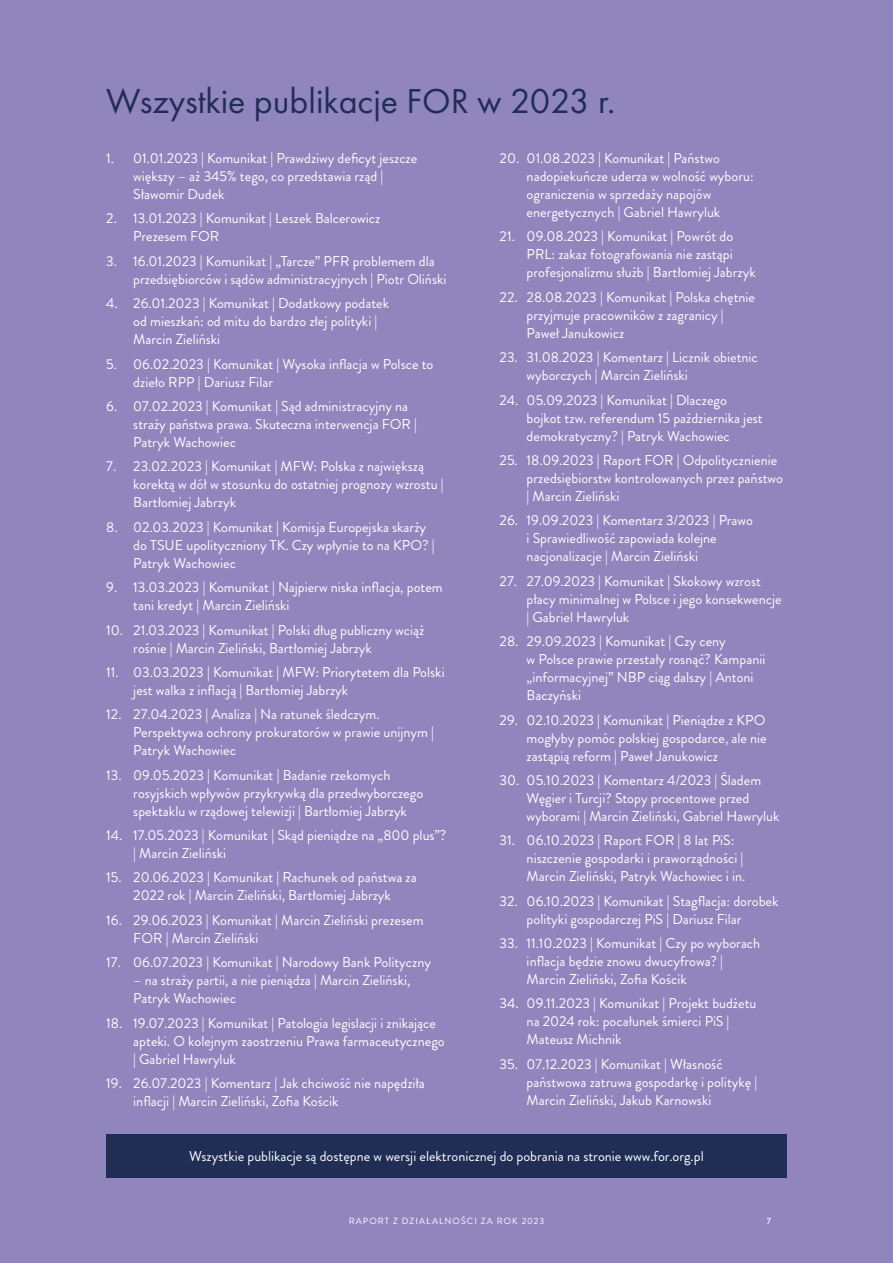
<style>
.page{position:relative;width:893px;height:1263px;background:#9185be}
.page>*{position:absolute;margin:0;border:0;box-sizing:border-box;transform-origin:0 0}
.t1{font:36px "Futura PT";color:#202e55}
.t2{font:14.25px/18px "Brandon Grotesque";color:#fff}
.t3{font:9px "Brandon Grotesque";letter-spacing:.12em;color:#fff}
.t4{font:500 9px "Brandon Grotesque";color:#fff}
</style>
<div class="page">
<div style="left:106px;top:1134px;width:681px;height:44px;background:#202e55"></div>
<h1 class="t1" style="left:106px;top:79px;width:510px">Wszystkie publikacje FOR w 2023 r.</h1>
<p class="t2" style="left:527px;top:149px;width:229px;text-indent:-27px">20. 01.08.2023 | Komunikat | Państwo nadopiekuńcze uderza w wolność wyboru: ograniczenia w sprzedaży napojów energetycznych | Gabriel Hawryluk</p>
<p class="t2" style="left:527px;top:228px;width:231px;text-indent:-27px">21. 09.08.2023 | Komunikat | Powrót do<br>PRL: zakaz fotografowania nie zastąpi profesjonalizmu służb | Bartłomiej Jabrzyk</p>
<p class="t2" style="left:527px;top:288px;width:230px;text-indent:-27px">22. 28.08.2023 | Komunikat | Polska chętnie przyjmuje pracowników z zagranicy |<br>Paweł Janukowicz</p>
<p class="t2" style="left:527px;top:348px;width:233px;text-indent:-27px">23. 31.08.2023 | Komentarz | Licznik obietnic wyborczych | Marcin Zieliński</p>
<p class="t2" style="left:527px;top:391px;width:238px;text-indent:-27px">24. 05.09.2023 | Komunikat | Dlaczego bojkot tzw. referendum 15 października jest demokratyczny? | Patryk Wachowiec</p>
<p class="t2" style="left:527px;top:451px;width:258px;text-indent:-27px">25. 18.09.2023 | Raport FOR | Odpolitycznienie przedsiębiorstw kontrolowanych przez państwo | Marcin Zieliński</p>
<p class="t2" style="left:527px;top:512px;width:228px;text-indent:-27px">26. 19.09.2023 | Komentarz 3/2023 | Prawo i Sprawiedliwość zapowiada kolejne nacjonalizacje | Marcin Zieliński</p>
<p class="t2" style="left:527px;top:572px;width:256px;text-indent:-27px">27. 27.09.2023 | Komunikat | Skokowy wzrost płacy minimalnej w Polsce i jego konsekwencje | Gabriel Hawryluk</p>
<p class="t2" style="left:527px;top:632px;width:240px;text-indent:-27px">28. 29.09.2023 | Komunikat | Czy ceny<br>w Polsce prawie przestały rosnąć? Kampanii „informacyjnej” NBP ciąg dalszy | Antoni Baczyński</p>
<p class="t2" style="left:527px;top:711px;width:242px;text-align:justify;text-indent:-27px">29. 02.10.2023 | Komunikat | Pieniądze z KPO mogłyby pomóc polskiej gospodarce, ale nie zastąpią reform | Paweł Janukowicz</p>
<p class="t2" style="left:527px;top:771px;width:254px;text-indent:-27px">30. 05.10.2023 | Komentarz 4/2023 | Śladem<br>Węgier i Turcji? Stopy procentowe przed wyborami | Marcin Zieliński, Gabriel Hawryluk</p>
<p class="t2" style="left:527px;top:832px;width:220px;text-indent:-27px">31. 06.10.2023 | Raport FOR | 8 lat PiS: niszczenie gospodarki i praworządności |<br>Marcin Zieliński, Patryk Wachowiec i in.</p>
<p class="t2" style="left:527px;top:892px;width:253px;text-indent:-27px">32. 06.10.2023 | Komunikat | Stagflacja: dorobek polityki gospodarczej PiS | Dariusz Filar</p>
<p class="t2" style="left:527px;top:934px;width:235px;text-indent:-27px">33. 11.10.2023 | Komunikat | Czy po wyborach inflacja będzie znowu dwucyfrowa? |<br>Marcin Zieliński, Zofia Kościk</p>
<p class="t2" style="left:527px;top:995px;width:231px;text-indent:-27px">34. 09.11.2023 | Komunikat | Projekt budżetu na 2024 rok: pocałunek śmierci PiS |<br>Mateusz Michnik</p>
<p class="t2" style="left:527px;top:1055px;width:232px;text-indent:-27px">35. 07.12.2023 | Komunikat | Własność państwowa zatruwa gospodarkę i politykę |<br>Marcin Zieliński, Jakub Karnowski</p>
<p class="t2" style="left:133px;top:149px;width:285px;text-indent:-27px">1. 01.01.2023 | Komunikat | Prawdziwy deficyt jeszcze większy – aż 345% tego, co przedstawia rząd |<br>Sławomir Dudek</p>
<p class="t2" style="left:133px;top:210px;width:248px;text-indent:-27px">2. 13.01.2023 | Komunikat | Leszek Balcerowicz<br>Prezesem FOR</p>
<p class="t2" style="left:133px;top:252px;width:315px;text-indent:-27px">3. 16.01.2023 | Komunikat | „Tarcze” PFR problemem dla przedsiębiorców i sądów administracyjnych | Piotr Oliński</p>
<p class="t2" style="left:133px;top:294px;width:257px;text-indent:-27px">4. 26.01.2023 | Komunikat | Dodatkowy podatek od mieszkań: od mitu do bardzo złej polityki |<br>Marcin Zieliński</p>
<p class="t2" style="left:133px;top:355px;width:302px;text-indent:-27px">5. 06.02.2023 | Komunikat | Wysoka inflacja w Polsce to dzieło RPP | Dariusz Filar</p>
<p class="t2" style="left:133px;top:397px;width:285px;text-indent:-27px">6. 07.02.2023 | Komunikat | Sąd administracyjny na straży państwa prawa. Skuteczna interwencja FOR |<br>Patryk Wachowiec</p>
<p class="t2" style="left:133px;top:458px;width:312px;text-indent:-27px">7. 23.02.2023 | Komunikat | MFW: Polska z największą korektą w dół w stosunku do ostatniej prognozy wzrostu |<br>Bartłomiej Jabrzyk</p>
<p class="t2" style="left:133px;top:518px;width:303px;text-indent:-27px">8. 02.03.2023 | Komunikat | Komisja Europejska skarży do TSUE upolityczniony TK. Czy wpłynie to na KPO? |<br>Patryk Wachowiec</p>
<p class="t2" style="left:133px;top:578px;width:311px;text-indent:-27px">9. 13.03.2023 | Komunikat | Najpierw niska inflacja, potem tani kredyt | Marcin Zieliński</p>
<p class="t2" style="left:133px;top:621px;width:293px;text-indent:-27px">10. 21.03.2023 | Komunikat | Polski dług publiczny wciąż rośnie | Marcin Zieliński, Bartłomiej Jabrzyk</p>
<p class="t2" style="left:133px;top:663px;width:313px;text-indent:-27px">11. 03.03.2023 | Komunikat | MFW: Priorytetem dla Polski jest walka z inflacją | Bartłomiej Jabrzyk</p>
<p class="t2" style="left:133px;top:706px;width:302px;text-indent:-27px">12. 27.04.2023 | Analiza | Na ratunek śledczym.<br>Perspektywa ochrony prokuratorów w prawie unijnym |<br>Patryk Wachowiec</p>
<p class="t2" style="left:133px;top:766px;width:291px;text-indent:-27px">13. 09.05.2023 | Komunikat | Badanie rzekomych rosyjskich wpływów przykrywką dla przedwyborczego spektaklu w rządowej telewizji | Bartłomiej Jabrzyk</p>
<p class="t2" style="left:133px;top:826px;width:315px;text-indent:-27px">14. 17.05.2023 | Komunikat | Skąd pieniądze na „800 plus”? | Marcin Zieliński</p>
<p class="t2" style="left:106px;top:869px;width:312px;text-align:center">15. 20.06.2023 | Komunikat | Rachunek od państwa za<br>2022 rok | Marcin Zieliński, Bartłomiej Jabrzyk</p>
<p class="t2" style="left:133px;top:911px;width:292px;text-indent:-27px">16. 29.06.2023 | Komunikat | Marcin Zieliński prezesem<br>FOR | Marcin Zieliński</p>
<p class="t2" style="left:106px;top:953px;width:326px">17. 06.07.2023 | Komunikat | Narodowy Bank Polityczny</p>
<p class="t2" style="left:133px;top:971px;width:279px">– na straży partii, a nie pieniądza | Marcin Zieliński,<br>Patryk Wachowiec</p>
<p class="t2" style="left:133px;top:1014px;width:313px;text-indent:-27px">18. 19.07.2023 | Komunikat | Patologia legislacji i znikające apteki. O kolejnym zaostrzeniu Prawa farmaceutycznego | Gabriel Hawryluk</p>
<p class="t2" style="left:133px;top:1074px;width:293px;text-indent:-27px">19. 26.07.2023 | Komentarz | Jak chciwość nie napędziła inflacji | Marcin Zieliński, Zofia Kościk</p>
<p class="t2" style="left:189px;top:1147px;width:516px">Wszystkie publikacje są dostępne w wersji elektronicznej do pobrania na stronie www.for.org.pl</p>
<p class="t3" style="left:349px;top:1214px;width:197px">RAPORT Z DZIAŁALNOŚCI ZA ROK 2023</p>
<p class="t4" style="left:767px;top:1214px;width:6px">7</p>
</div>
